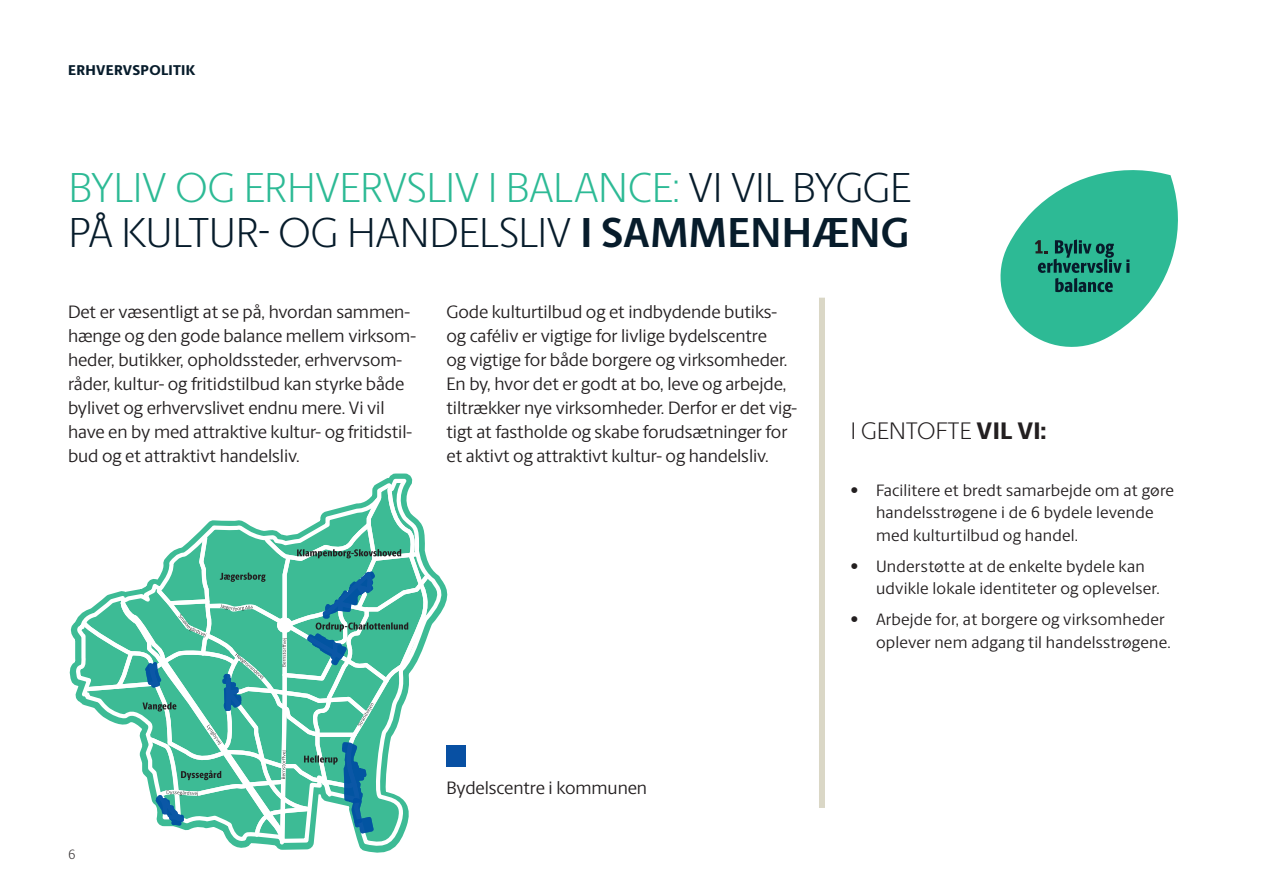
<style>
.page{position:relative;width:1263px;height:893px;background:#fff}
.page>*{position:absolute;margin:0;border:0;box-sizing:border-box;transform-origin:0 0}
.t1{font:300 42px/45px "Berlingske Sans";color:#071c2b}
.t2{font:300 24px "Berlingske Sans";letter-spacing:.01em;color:#231f20}
.t3{font:18px/24px "Berlingske Sans";letter-spacing:-.005em;color:#231f20}
.t4{font:16.5px/22.5px "Berlingske Sans";letter-spacing:.01em;color:#231f20}
.t5{font:800 14.25px "Berlingske Sans";letter-spacing:.02em;color:#071c2b}
.t6{font:300 13.5px "Berlingske Sans";color:#231f20}
.s1{color:#2dba95}
.s2{font-weight:700}
.s3{font-weight:800}
</style>
<div class="page">
<div style="left:819px;top:298px;width:6px;height:510px;background:#dad7c6"></div>
<svg style="left:1000px;top:170px;width:178px;height:177px"></svg>
<svg style="left:75px;top:477px;width:373px;height:376px"></svg>
<svg style="left:83px;top:486px;width:349px;height:361px"></svg>
<div style="left:446px;top:745px;width:20px;height:22px;background:#0850a3"></div>
<p class="t5" style="left:68px;top:60px;width:129px">ERHVERVSPOLITIK</p>
<h1 class="t1" style="left:69px;top:163px;width:844px"><span class="s1">BYLIV OG ERHVERVSLIV I BALANCE:</span> VI VIL BYGGE<br>PÅ KULTUR- OG HANDELSLIV <span class="s2">I SAMMENHÆNG</span></h1>
<p class="t3" style="left:68px;top:299px;width:349px">Det er væsentligt at se på, hvordan sammen&shy;hænge og den gode balance mellem virksom&shy;heder, butikker, opholdssteder, erhvervsom&shy;råder, kultur- og fritidstilbud kan styrke både bylivet og erhvervslivet endnu mere. Vi vil have en by med attraktive kultur- og fritidstil&shy;bud og et attraktivt handelsliv.</p>
<p class="t3" style="left:446px;top:299px;width:352px">Gode kulturtilbud og et indbydende butiks&shy;og caféliv er vigtige for livlige bydelscentre<br>og vigtige for både borgere og virksomheder.<br>En by, hvor det er godt at bo, leve og arbejde, tiltrækker nye virksomheder. Derfor er det vig&shy;tigt at fastholde og skabe forudsætninger for et aktivt og attraktivt kultur- og handelsliv.</p>
<p class="t6" style="left:68px;top:845px;width:9px">6</p>
<p class="t3" style="left:446px;top:775px;width:202px">Bydelscentre i kommunen</p>
<h2 class="t2" style="left:851px;top:415px;width:197px">I GENTOFTE <span class="s3">VIL VI:</span></h2>
<p class="t4" style="left:876px;top:478px;width:300px;text-indent:-26px">• Facilitere et bredt samarbejde om at gøre handelsstrøgene i de 6 bydele levende med kulturtilbud og handel.</p>
<p class="t4" style="left:876px;top:554px;width:285px;text-indent:-26px">• Understøtte at de enkelte bydele kan udvikle lokale identiteter og oplevelser.</p>
<p class="t4" style="left:876px;top:608px;width:296px;text-indent:-26px">• Arbejde for, at borgere og virksomheder oplever nem adgang til handelsstrøgene.</p>
</div>
